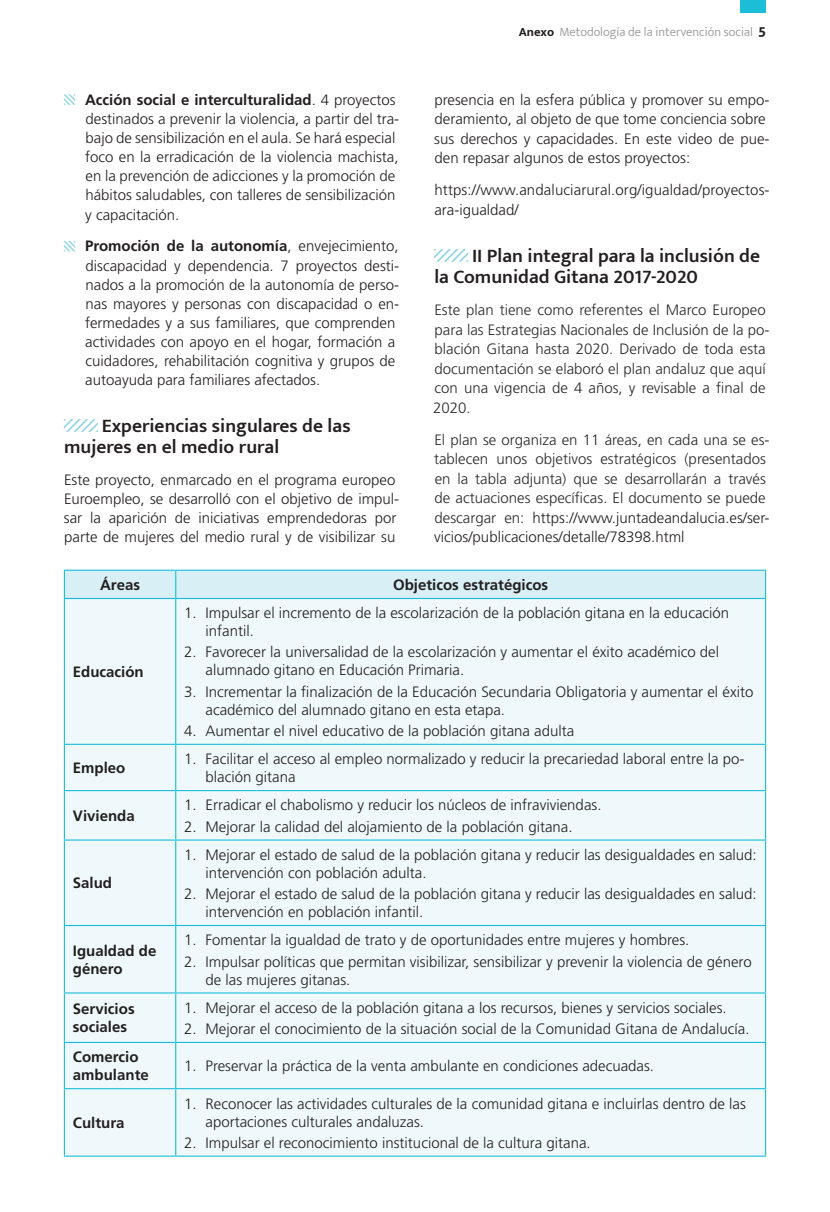
<style>
.page{position:relative;width:830px;height:1212px;background:#fff}
.page>*{position:absolute;margin:0;border:0;box-sizing:border-box;transform-origin:0 0}
.t1{font:600 19.5px/21px "Mukta";color:#231f20}
.t2{font:300 15px/19.2px "Frutiger LT Std";color:#231f20}
.t3{font:300 15px/19.5px "Frutiger LT Std";color:#292a29}
.t4{font:700 15px/18px "Frutiger LT Std";color:#231f20}
.t5{font:300 12.75px "Mukta";color:#939598}
.s1{font-weight:700}
.s2{font-weight:700;color:#231f20}
.s3{font-family:"Aller";font-weight:700;font-size:13.5px;color:#231f20}
.s4{color:#231f20}
</style>
<div class="page">
<div style="left:740px;top:0;width:25px;height:13px;background:#1cbed7"></div>
<svg style="left:64px;top:94px;width:11px;height:11px"></svg>
<svg style="left:64px;top:241px;width:11px;height:10px"></svg>
<svg style="left:64px;top:419px;width:34px;height:13px"></svg>
<svg style="left:434px;top:249px;width:34px;height:13px"></svg>
<div style="left:65px;top:599px;width:699px;height:556px;background:#eff9fb"></div>
<svg style="left:64px;top:570px;width:701px;height:28px;background:#d0edf3"></svg>
<hr style="left:64px;top:598px;width:112px;height:1px;background:#1cbed7">
<hr style="left:64px;top:599px;width:1px;height:145px;background:#1cbed7">
<hr style="left:176px;top:598px;width:589px;height:1px;background:#1cbed7">
<hr style="left:175px;top:599px;width:1px;height:145px;background:#1cbed7">
<hr style="left:764px;top:599px;width:1px;height:145px;background:#1cbed7">
<hr style="left:64px;top:744px;width:112px;height:1px;background:#1cbed7">
<hr style="left:64px;top:745px;width:1px;height:45px;background:#1cbed7">
<hr style="left:176px;top:744px;width:589px;height:1px;background:#1cbed7">
<hr style="left:175px;top:745px;width:1px;height:45px;background:#1cbed7">
<hr style="left:764px;top:745px;width:1px;height:45px;background:#1cbed7">
<hr style="left:64px;top:790px;width:112px;height:1px;background:#1cbed7">
<hr style="left:64px;top:791px;width:1px;height:48px;background:#1cbed7">
<hr style="left:176px;top:790px;width:589px;height:1px;background:#1cbed7">
<hr style="left:175px;top:791px;width:1px;height:48px;background:#1cbed7">
<hr style="left:764px;top:791px;width:1px;height:48px;background:#1cbed7">
<hr style="left:64px;top:839px;width:112px;height:1px;background:#1cbed7">
<hr style="left:64px;top:840px;width:1px;height:85px;background:#1cbed7">
<hr style="left:176px;top:839px;width:589px;height:1px;background:#1cbed7">
<hr style="left:175px;top:840px;width:1px;height:85px;background:#1cbed7">
<hr style="left:764px;top:840px;width:1px;height:85px;background:#1cbed7">
<hr style="left:64px;top:925px;width:112px;height:1px;background:#1cbed7">
<hr style="left:64px;top:926px;width:1px;height:66px;background:#1cbed7">
<hr style="left:176px;top:925px;width:589px;height:1px;background:#1cbed7">
<hr style="left:175px;top:926px;width:1px;height:66px;background:#1cbed7">
<hr style="left:764px;top:926px;width:1px;height:66px;background:#1cbed7">
<hr style="left:64px;top:992px;width:112px;height:1px;background:#1cbed7">
<hr style="left:64px;top:993px;width:1px;height:49px;background:#1cbed7">
<hr style="left:176px;top:992px;width:589px;height:1px;background:#1cbed7">
<hr style="left:175px;top:993px;width:1px;height:49px;background:#1cbed7">
<hr style="left:764px;top:993px;width:1px;height:49px;background:#1cbed7">
<hr style="left:64px;top:1042px;width:112px;height:1px;background:#1cbed7">
<hr style="left:64px;top:1043px;width:1px;height:45px;background:#1cbed7">
<hr style="left:176px;top:1042px;width:589px;height:1px;background:#1cbed7">
<hr style="left:175px;top:1043px;width:1px;height:45px;background:#1cbed7">
<hr style="left:764px;top:1043px;width:1px;height:45px;background:#1cbed7">
<hr style="left:64px;top:1088px;width:112px;height:1px;background:#1cbed7">
<hr style="left:64px;top:1089px;width:1px;height:66px;background:#1cbed7">
<hr style="left:176px;top:1088px;width:589px;height:1px;background:#1cbed7">
<hr style="left:175px;top:1089px;width:1px;height:66px;background:#1cbed7">
<hr style="left:764px;top:1089px;width:1px;height:66px;background:#1cbed7">
<hr style="left:64px;top:1155px;width:112px;height:2px;background:#1cbed7">
<hr style="left:176px;top:1155px;width:589px;height:2px;background:#1cbed7">
<p class="t2" style="left:85px;top:90px;width:315px"><span class="s1">Acción social e interculturalidad</span>. 4 proyectos destinados a prevenir la violencia, a partir del tra&shy;bajo de sensibilización en el aula. Se hará especial foco en la erradicación de la violencia machista, en la prevención de adicciones y la promoción de hábitos saludables, con talleres de sensibilización y capacitación.</p>
<p class="t2" style="left:85px;top:237px;width:315px"><span class="s1">Promoción de la autonomía</span>, envejecimiento, discapacidad y dependencia. 7 proyectos desti&shy;nados a la promoción de la autonomía de perso&shy;nas mayores y personas con discapacidad o en&shy;ferm edades y a sus familiares, que comprenden actividades con apoyo en el hogar, formación a cuidadores, rehabilitación cognitiva y grupos de autoayuda para familiares afectados.</p>
<h1 class="t1" style="left:64px;top:415px;width:288px;text-indent:38px">Experiencias singulares de las mujeres en el medio rural</h1>
<p class="t2" style="left:64px;top:470px;width:336px">Este proyecto, enmarcado en el programa europeo Euroempleo, se desarrolló con el objetivo de impul&shy;sar la aparición de iniciativas emprendedoras por parte de mujeres del medio rural y de visibilizar su</p>
<p class="t5" style="left:518px;top:24px;width:249px"><span class="s2">Anexo</span> Metodología de la intervención social <span class="s3">5</span></p>
<p class="t2" style="left:434px;top:90px;width:336px">presencia en la esfera pública y promover su empo&shy;deramiento, al objeto de que tome conciencia sobre sus derechos y capacidades. En este video de pue&shy;den repasar algunos de estos proyectos:</p>
<p class="t2" style="left:434px;top:181px;width:336px">https://www.andaluciarural.org/igualdad/proyectos&shy;ara-igualdad/</p>
<h1 class="t1" style="left:434px;top:244px;width:327px;text-indent:38px">II Plan integral para la inclusión de la Comunidad Gitana 2017-2020</h1>
<p class="t3" style="left:433px;top:301px;width:338px">Este plan tiene como referentes el Marco Europeo para las Estrategias Nacionales de Inclusión de la po&shy;blación Gitana hasta 2020. Derivado de toda esta documentación se elaboró el plan andaluz que aquí con una vigencia de 4 años, y revisable a final de 2020.</p>
<p class="t3" style="left:434px;top:430px;width:337px">El plan se organiza en 11 áreas, en cada una se es&shy;tablecen unos objetivos estratégicos (presentados en la tabla adjunta) que se desarrollarán a través de actuaciones específicas. El documento se puede descargar en: <span class="s4">https://www.juntadeandalucia.es/ser&shy;vicios/publicaciones/detalle/78398.html</span></p>
<p class="t4" style="left:100px;top:576px;width:42px">Áreas</p>
<p class="t4" style="left:393px;top:576px;width:157px">Objeticos estratégicos</p>
<p class="t4" style="left:73px;top:663px;width:72px">Educación</p>
<p class="t2" style="left:205px;top:604px;width:525px;line-height:18px;text-indent:-21px">1. Impulsar el incremento de la escolarización de la población gitana en la educación infantil.</p>
<p class="t2" style="left:205px;top:643px;width:515px;line-height:18px;text-indent:-21px">2. Favorecer la universalidad de la escolarización y aumentar el éxito académico del alumnado gitano en Educación Primaria.</p>
<p class="t2" style="left:205px;top:683px;width:549px;line-height:18px;text-indent:-21px">3. Incrementar la finalización de la Educación Secundaria Obligatoria y aumentar el éxito académico del alumnado gitano en esta etapa.</p>
<p class="t2" style="left:184px;top:721px;width:391px">4. Aumentar el nivel educativo de la población gitana adulta</p>
<p class="t4" style="left:73px;top:759px;width:54px">Empleo</p>
<p class="t2" style="left:205px;top:750px;width:540px;line-height:18px;text-indent:-21px">1. Facilitar el acceso al empleo normalizado y reducir la precariedad laboral entre la po&shy;blación gitana</p>
<p class="t4" style="left:73px;top:807px;width:63px">Vivienda</p>
<p class="t2" style="left:184px;top:796px;width:418px">1. Erradicar el chabolismo y reducir los núcleos de infraviviendas.</p>
<p class="t2" style="left:184px;top:817px;width:389px">2. Mejorar la calidad del alojamiento de la población gitana.</p>
<p class="t4" style="left:73px;top:874px;width:41px">Salud</p>
<p class="t4" style="left:73px;top:942px;width:85px">Igualdad de género</p>
<p class="t2" style="left:205px;top:846px;width:552px;line-height:18px;text-indent:-21px">1. Mejorar el estado de salud de la población gitana y reducir las desigualdades en salud: intervención con población adulta.</p>
<p class="t2" style="left:205px;top:885px;width:552px;line-height:18px;text-indent:-21px">2. Mejorar el estado de salud de la población gitana y reducir las desigualdades en salud: intervención en población infantil.</p>
<p class="t2" style="left:184px;top:931px;width:506px">1. Fomentar la igualdad de trato y de oportunidades entre mujeres y hombres.</p>
<p class="t2" style="left:205px;top:952px;width:547px;line-height:18px;text-indent:-21px">2. Impulsar políticas que permitan visibilizar, sensibilizar y prevenir la violencia de género de las mujeres gitanas.</p>
<p class="t4" style="left:73px;top:1000px;width:63px">Servicios sociales</p>
<p class="t2" style="left:184px;top:998px;width:543px">1. Mejorar el acceso de la población gitana a los recursos, bienes y servicios sociales.</p>
<p class="t2" style="left:184px;top:1019px;width:566px">2. Mejorar el conocimiento de la situación social de la Comunidad Gitana de Andalucía.</p>
<p class="t4" style="left:73px;top:1048px;width:77px">Comercio ambulante</p>
<p class="t2" style="left:184px;top:1057px;width:471px">1. Preservar la práctica de la venta ambulante en condiciones adecuadas.</p>
<p class="t4" style="left:73px;top:1114px;width:53px">Cultura</p>
<p class="t2" style="left:205px;top:1094px;width:541px;line-height:18px;text-indent:-21px">1. Reconocer las actividades culturales de la comunidad gitana e incluirlas dentro de las aportaciones culturales andaluzas.</p>
<p class="t2" style="left:184px;top:1133px;width:408px">2. Impulsar el reconocimiento institucional de la cultura gitana.</p>
</div>
